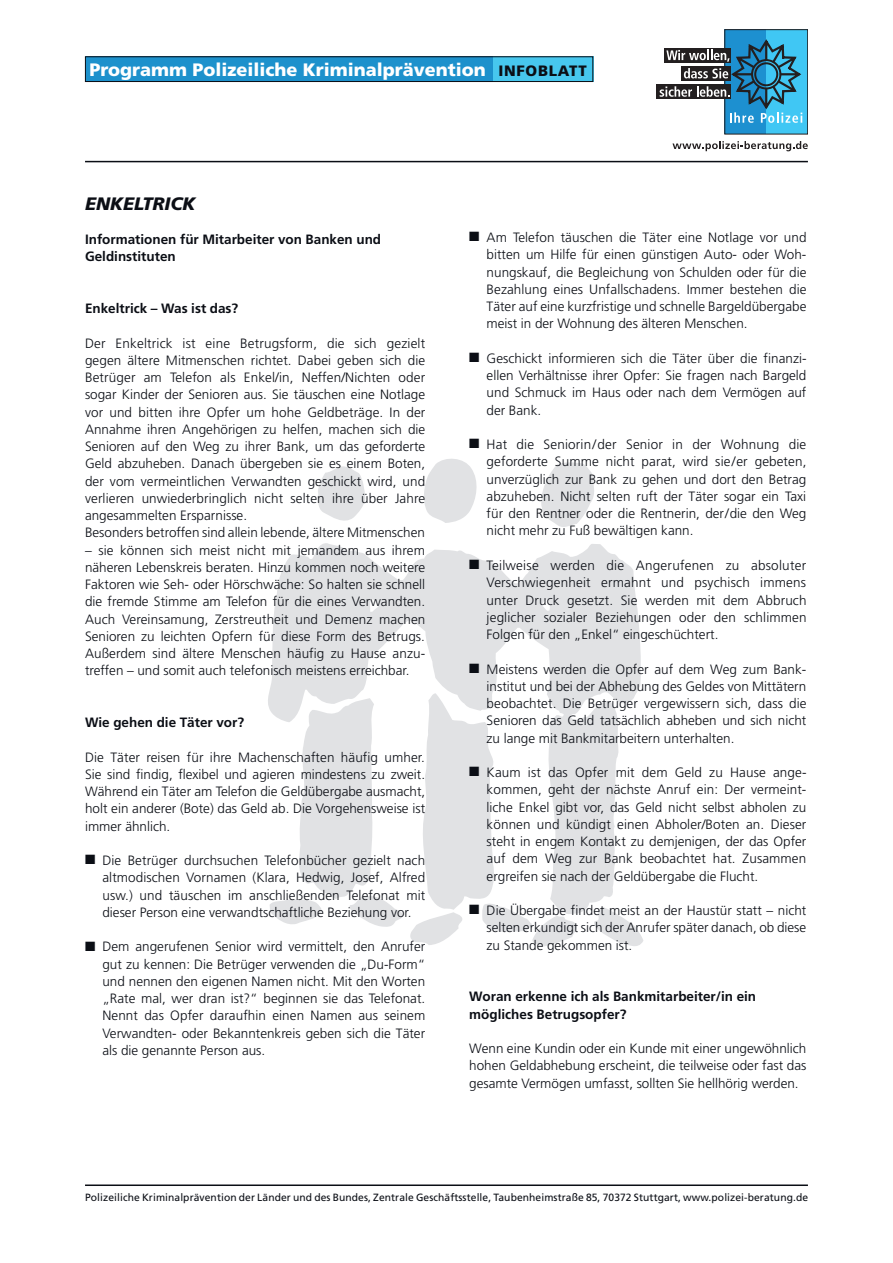
<style>
.page{position:relative;width:893px;height:1263px;background:#fff}
.page>*{position:absolute;margin:0;border:0;box-sizing:border-box;transform-origin:0 0}
.t1{font:900 18px "Frutiger";color:#fff}
.t2{font:italic 900 18px "Frutiger";color:#0b0e15}
.t3{font:300 13.5px/17.2px "Frutiger";color:#0b0e15;text-align:justify}
.t4{font:700 13.5px/17.2px "Frutiger";color:#0b0e15}
.t5{font:10.5px "Frutiger";letter-spacing:.01em;color:#0b0e15}
.s1{font-size:15px;color:#0b0e15}
</style>
<div class="page">
<svg style="left:424px;top:459px;width:53px;height:64px"></svg>
<svg style="left:541px;top:462px;width:53px;height:65px"></svg>
<svg style="left:318px;top:466px;width:47px;height:55px"></svg>
<svg style="left:268px;top:543px;width:373px;height:371px;fill:#e1e2e4"></svg>
<svg style="left:270px;top:698px;width:133px;height:229px"></svg>
<svg style="left:594px;top:907px;width:49px;height:39px"></svg>
<svg style="left:410px;top:693px;width:167px;height:254px"></svg>
<hr style="left:85px;top:1184px;width:723px;height:2px;background:#0b0e15">
<hr style="left:85px;top:161px;width:723px;height:1px;background:#0b0e15">
<div style="left:85px;top:56px;width:508px;height:26px;background:#47c7ee"></div>
<div style="left:86px;top:56px;width:407px;height:26px;background:#1d91cc"></div>
<svg style="left:672px;top:141px;width:136px;height:10px"></svg>
<div style="left:725px;top:30px;width:41px;height:104px;background:#1d90d0"></div>
<div style="left:766px;top:30px;width:42px;height:104px;background:#40c7f4"></div>
<div style="left:724px;top:29px;width:84px;height:105px;border:1px solid #231f20"></div>
<svg style="left:657px;top:85px;width:3px;height:14px"></svg>
<svg style="left:660px;top:37px;width:143px;height:86px"></svg>
<div style="left:85px;top:56px;width:508px;height:26px;border:1px solid #0b0e15"></div>
<p class="t1" style="left:90px;top:58px;width:499px">Programm Polizeiliche Kriminalprävention <span class="s1">INFOBLATT</span></p>
<p class="t2" style="left:85px;top:193px;width:112px">ENKELTRICK</p>
<p class="t4" style="left:85px;top:231px;width:298px">Informationen für Mitarbeiter von Banken und<br>Geldinstituten</p>
<p class="t4" style="left:85px;top:300px;width:155px">Enkeltrick – Was ist das?</p>
<p class="t3" style="left:85px;top:334px;width:342px">Der Enkeltrick ist eine Betrugsform, die sich gezielt gegen ältere Mitmenschen richtet. Dabei geben sich die Betrüger am Telefon als Enkel/in, Neffen/Nichten oder sogar Kinder der Senioren aus. Sie täuschen eine Notlage vor und bitten ihre Opfer um hohe Geldbeträge. In der Annahme ihren Angehörigen zu helfen, machen sich die Senioren auf den Weg zu ihrer Bank, um das geforderte Geld abzuheben. Danach übergeben sie es einem Boten, der vom vermeintlichen Verwandten geschickt wird, und verlieren unwiederbringlich nicht selten ihre über Jahre angesammelten Ersparnisse.</p>
<p class="t3" style="left:85px;top:524px;width:341px">Besonders betroffen sind allein lebende, ältere Mitmenschen</p>
<p class="t3" style="left:85px;top:541px;width:342px">– sie können sich meist nicht mit jemandem aus ihrem näheren Lebenskreis beraten. Hinzu kommen noch weitere Faktoren wie Seh- oder Hörschwäche: So halten sie schnell die fremde Stimme am Telefon für die eines Verwandten.<br>Auch Vereinsamung, Zerstreutheit und Demenz machen Senioren zu leichten Opfern für diese Form des Betrugs.<br>Außerdem sind ältere Menschen häufig zu Hause anzu&shy;treffen – und somit auch telefonisch meistens erreichbar.</p>
<p class="t4" style="left:85px;top:714px;width:161px">Wie gehen die Täter vor?</p>
<p class="t3" style="left:85px;top:748px;width:342px">Die Täter reisen für ihre Machenschaften häufig umher.<br>Sie sind findig, flexibel und agieren mindestens zu zweit.<br>Während ein Täter am Telefon die Geldübergabe ausmacht, holt ein anderer (Bote) das Geld ab. Die Vorgehensweise ist immer ähnlich.</p>
<p class="t3" style="left:102px;top:852px;width:324px;text-indent:-17px">■ Die Betrüger durchsuchen Telefonbücher gezielt nach altmodischen Vornamen (Klara, Hedwig, Josef, Alfred usw.) und täuschen im anschließenden Telefonat mit dieser Person eine verwandtschaftliche Beziehung vor.</p>
<p class="t3" style="left:102px;top:938px;width:324px;text-indent:-17px">■ Dem angerufenen Senior wird vermittelt, den Anrufer gut zu kennen: Die Betrüger verwenden die „Du-Form“ und nennen den eigenen Namen nicht. Mit den Worten „Rate mal, wer dran ist?“ beginnen sie das Telefonat.<br>Nennt das Opfer daraufhin einen Namen aus seinem Verwandten- oder Bekanntenkreis geben sich die Täter als die genannte Person aus.</p>
<p class="t3" style="left:487px;top:229px;width:321px;text-indent:-17px">■ Am Telefon täuschen die Täter eine Notlage vor und bitten um Hilfe für einen günstigen Auto- oder Woh&shy;nungskauf, die Begleichung von Schulden oder für die Bezahlung eines Unfallschadens. Immer bestehen die Täter auf eine kurzfristige und schnelle Bargeldübergabe meist in der Wohnung des älteren Menschen.</p>
<p class="t3" style="left:487px;top:350px;width:321px;text-indent:-17px">■ Geschickt informieren sich die Täter über die finanzi&shy;ellen Verhältnisse ihrer Opfer: Sie fragen nach Bargeld und Schmuck im Haus oder nach dem Vermögen auf der Bank.</p>
<p class="t3" style="left:487px;top:436px;width:321px;text-indent:-17px">■ Hat die Seniorin/der Senior in der Wohnung die geforderte Summe nicht parat, wird sie/er gebeten, unverzüglich zur Bank zu gehen und dort den Betrag abzuheben. Nicht selten ruft der Täter sogar ein Taxi für den Rentner oder die Rentnerin, der/die den Weg nicht mehr zu Fuß bewältigen kann.</p>
<p class="t3" style="left:487px;top:557px;width:321px;text-indent:-17px">■ Teilweise werden die Angerufenen zu absoluter Verschwiegenheit ermahnt und psychisch immens unter Druck gesetzt. Sie werden mit dem Abbruch jeglicher sozialer Beziehungen oder den schlimmen Folgen für den „Enkel“ eingeschüchtert.</p>
<p class="t3" style="left:487px;top:660px;width:321px;text-indent:-17px">■ Meistens werden die Opfer auf dem Weg zum Bank&shy;institut und bei der Abhebung des Geldes von Mittätern beobachtet. Die Betrüger vergewissern sich, dass die Senioren das Geld tatsächlich abheben und sich nicht zu lange mit Bankmitarbeitern unterhalten.</p>
<p class="t3" style="left:487px;top:764px;width:321px;text-indent:-17px">■ Kaum ist das Opfer mit dem Geld zu Hause ange&shy;kommen, geht der nächste Anruf ein: Der vermeint&shy;liche Enkel gibt vor, das Geld nicht selbst abholen zu können und kündigt einen Abholer/Boten an. Dieser steht in engem Kontakt zu demjenigen, der das Opfer auf dem Weg zur Bank beobachtet hat. Zusammen ergreifen sie nach der Geldübergabe die Flucht.</p>
<p class="t3" style="left:487px;top:902px;width:321px;text-indent:-17px">■ Die Übergabe findet meist an der Haustür statt – nicht selten erkundigt sich der Anrufer später danach, ob diese zu Stande gekommen ist.</p>
<p class="t4" style="left:469px;top:988px;width:288px">Woran erkenne ich als Bankmitarbeiter/in ein mögliches Betrugsopfer?</p>
<p class="t3" style="left:469px;top:1040px;width:339px">Wenn eine Kundin oder ein Kunde mit einer ungewöhnlich hohen Geldabhebung erscheint, die teilweise oder fast das gesamte Vermögen umfasst, sollten Sie hellhörig werden.</p>
<p class="t5" style="left:85px;top:1191px;width:725px">Polizeiliche Kriminalprävention der Länder und des Bundes, Zentrale Geschäftsstelle, Taubenheimstraße 85, 70372 Stuttgart, www.polizei-beratung.de</p>
</div>
